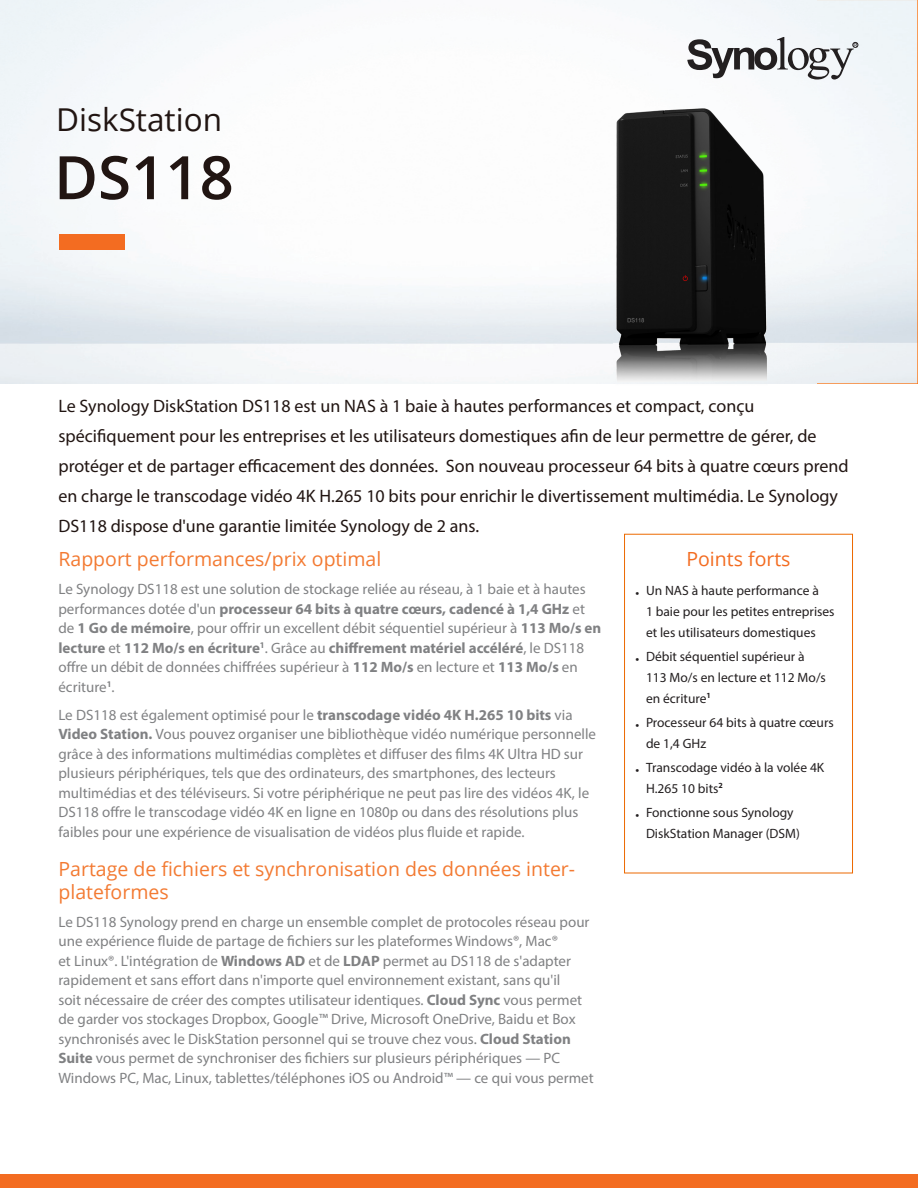
<style>
.page{position:relative;width:918px;height:1188px;background:#fff}
.page>*{position:absolute;margin:0;border:0;box-sizing:border-box;transform-origin:0 0}
.Model_Name{font:600 60px "Open Sans";color:#211512}
.Product_Type{font:31.5px "Open Sans";color:#211512}
.Chapter_Title_1{font:19.5px/22.5px "Open Sans";color:#f37a32}
.Selling_Title{font:19.5px "Open Sans";color:#f36c21}
.Introduction{font:18px/30px "Myriad Pro";color:#211512}
.Body_Content{font:15px/19.5px "Myriad Pro";color:#808183}
.t1{font:13.5px/21px "Myriad Pro";color:#231f20}
.s1{font-weight:700}
</style>
<div class="page">
<div style="left:0;top:1174px;width:918px;height:14px;background:#f36c21"></div>
<svg style="left:687px;top:37px;width:171px;height:43px"></svg>
<div style="left:59px;top:234px;width:66px;height:16px;background:#f36c21"></div>
<div style="left:624px;top:534px;width:229px;height:339px;border:1px solid #ec6900"></div>
<img style="left:615px;top:107px;width:153px;height:277px">
<p class="Product_Type" style="left:56px;top:98px;width:167px">DiskStation</p>
<p class="Model_Name" style="left:54px;top:136px;width:181px">DS118</p>
<p class="Introduction" style="left:58px;top:390px;width:792px">Le Synology DiskStation DS118 est un NAS à 1 baie à hautes performances et compact, conçu spécifiquement pour les entreprises et les utilisateurs domestiques afin de leur permettre de gérer, de protéger et de partager efficacement des données. Son nouveau processeur 64 bits à quatre cœurs prend en charge le transcodage vidéo 4K H.265 10 bits pour enrichir le divertissement multimédia. Le Synology DS118 dispose d'une garantie limitée Synology de 2 ans.</p>
<p class="Chapter_Title_1" style="left:58px;top:548px;width:324px">Rapport performances/prix optimal</p>
<p class="Body_Content" style="left:58px;top:579px;width:544px">Le Synology DS118 est une solution de stockage reliée au réseau, à 1 baie et à hautes performances dotée d'un <span class="s1">processeur 64 bits à quatre cœurs, cadencé à 1,4 GHz</span> et de <span class="s1">1 Go de mémoire</span>, pour offrir un excellent débit séquentiel supérieur à <span class="s1">113 Mo/s en lecture</span> et <span class="s1">112 Mo/s en écriture</span><sup>1</sup>. Grâce au <span class="s1">chiffrement matériel accéléré</span>, le DS118 offre un débit de données chiffrées supérieur à <span class="s1">112 Mo/s</span> en lecture et <span class="s1">113 Mo/s</span> en écriture<sup>1</sup>.</p>
<p class="Body_Content" style="left:58px;top:705px;width:539px">Le DS118 est également optimisé pour le <span class="s1">transcodage vidéo 4K H.265 10 bits</span> via <span class="s1">Video Station.</span> Vous pouvez organiser une bibliothèque vidéo numérique personnelle grâce à des informations multimédias complètes et diffuser des films 4K Ultra HD sur plusieurs périphériques, tels que des ordinateurs, des smartphones, des lecteurs multimédias et des téléviseurs. Si votre périphérique ne peut pas lire des vidéos 4K, le DS118 offre le transcodage vidéo 4K en ligne en 1080p ou dans des résolutions plus faibles pour une expérience de visualisation de vidéos plus fluide et rapide.</p>
<p class="Chapter_Title_1" style="left:58px;top:858px;width:518px">Partage de fichiers et synchronisation des données inter&shy;plateformes</p>
<p class="Body_Content" style="left:58px;top:912px;width:537px">Le DS118 Synology prend en charge un ensemble complet de protocoles réseau pour une expérience fluide de partage de fichiers sur les plateformes Windows®, Mac®<br>et Linux®. L'intégration de <span class="s1">Windows AD</span> et de <span class="s1">LDAP</span> permet au DS118 de s'adapter rapidement et sans effort dans n'importe quel environnement existant, sans qu'il<br>soit nécessaire de créer des comptes utilisateur identiques. <span class="s1">Cloud Sync</span> vous permet de garder vos stockages Dropbox, Google™ Drive, Microsoft OneDrive, Baidu et Box synchronisés avec le DiskStation personnel qui se trouve chez vous. <span class="s1">Cloud Station Suite</span> vous permet de synchroniser des fichiers sur plusieurs périphériques — PC Windows PC, Mac, Linux, tablettes/téléphones iOS ou Android™ — ce qui vous permet</p>
<p class="Selling_Title" style="left:686px;top:545px;width:106px">Points forts</p>
<p class="t1" style="left:646px;top:579px;width:190px;text-indent:-11px">• Un NAS à haute performance à<br>1 baie pour les petites entreprises et les utilisateurs domestiques</p>
<p class="t1" style="left:646px;top:645px;width:181px;text-indent:-11px">• Débit séquentiel supérieur à<br>113 Mo/s en lecture et 112 Mo/s en écriture<sup>1</sup></p>
<p class="t1" style="left:646px;top:711px;width:189px;text-indent:-11px">• Processeur 64 bits à quatre cœurs de 1,4 GHz</p>
<p class="t1" style="left:646px;top:756px;width:180px;text-indent:-11px">• Transcodage vidéo à la volée 4K<br>H.265 10 bits<sup>2</sup></p>
<p class="t1" style="left:646px;top:801px;width:155px;text-indent:-11px">• Fonctionne sous Synology<br>DiskStation Manager (DSM)</p>
</div>
